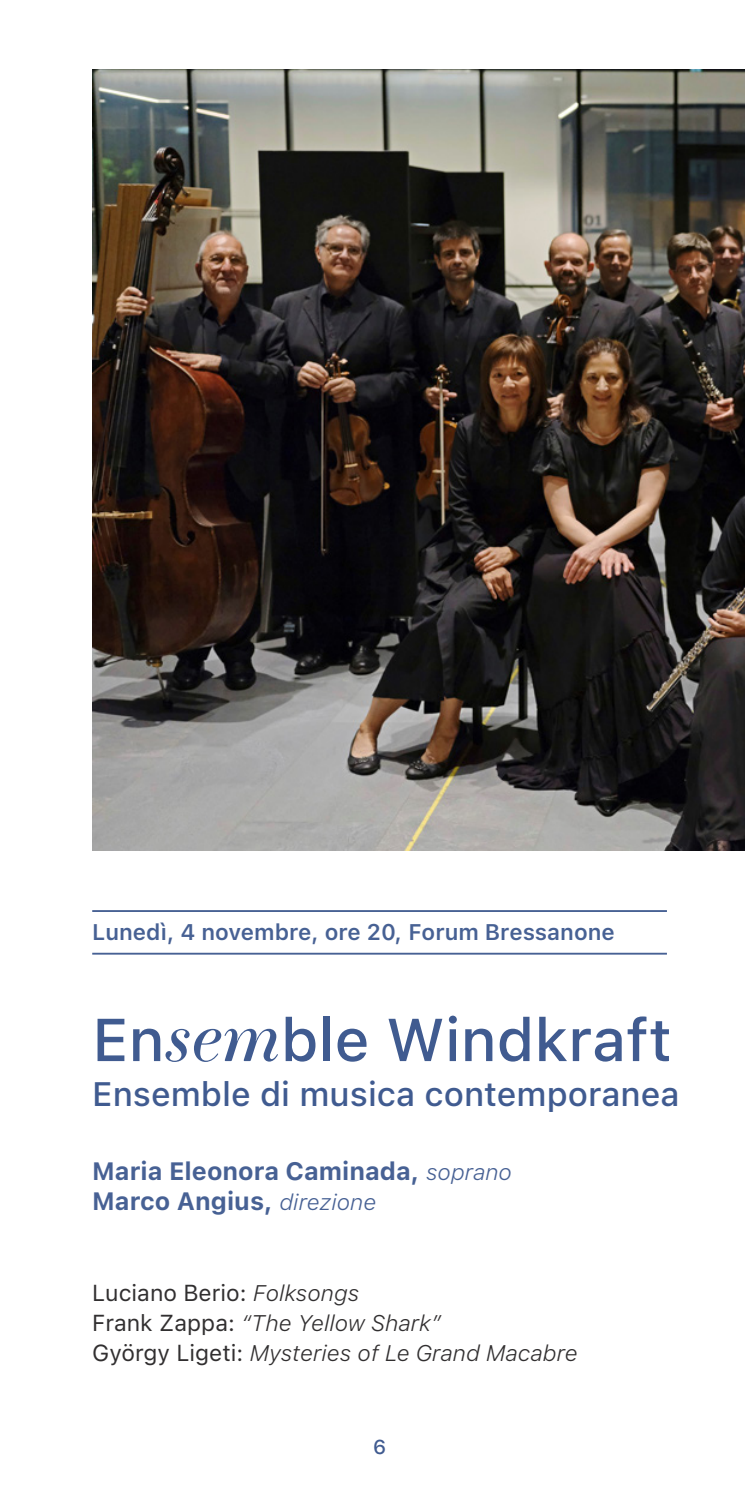
<style>
.page{position:relative;width:745px;height:1489px;background:#fff}
.page>*{position:absolute;margin:0;border:0;box-sizing:border-box;transform-origin:0 0}
.t1{font:500 60px "SF Pro Text";color:#405b90}
.t2{font:500 33.75px "SF Pro Text";color:#405b90}
.t3{font:700 25px/30px "SF Pro Text";color:#476194}
.t4{font:23px "SF Pro Text";color:#312f30}
.t5{font:italic 300 22.5px/30px "SF Pro Text";color:#312f30}
.t6{font:600 22.5px "SF Pro Text";color:#476194}
.t7{font:500 20px "SF Pro Text";color:#405b90}
.s1{font-family:"Essonnes Display";font-weight:400;font-style:italic;font-size:72.5px}
.s2{font-weight:300;font-style:italic;font-size:22.5px}
.s3{font-weight:400;font-style:normal;font-size:23px}
</style>
<div class="page">
<hr style="left:92px;top:910px;width:574px;height:1px;background:#476194">
<hr style="left:92px;top:952px;width:574px;height:2px;background:#476194">
<img style="left:92px;top:70px;width:652px;height:780px">
<p class="t6" style="left:92px;top:919px;width:523px">Lunedì, 4 novembre, ore 20, Forum Bressanone</p>
<h1 class="t1" style="left:92px;top:1005px;width:580px">En<span class="s1">sem</span>ble Windkraft</h1>
<h2 class="t2" style="left:92px;top:1074px;width:588px">Ensemble di musica contemporanea</h2>
<p class="t3" style="left:92px;top:1156px;width:421px">Maria Eleonora Caminada, <span class="s2">soprano<br></span>Marco Angius, <span class="s2">direzione</span></p>
<p class="t4" style="left:92px;top:1278px;width:268px">Luciano Berio: <span class="s2">Folksongs</span></p>
<p class="t5" style="left:92px;top:1307px;width:487px"><span class="s3">Frank Zappa:</span> “The Yellow Shark”<br><span class="s3">György Ligeti:</span> Mysteries of Le Grand Macabre</p>
<p class="t7" style="left:373px;top:1434px;width:15px">6</p>
</div>
